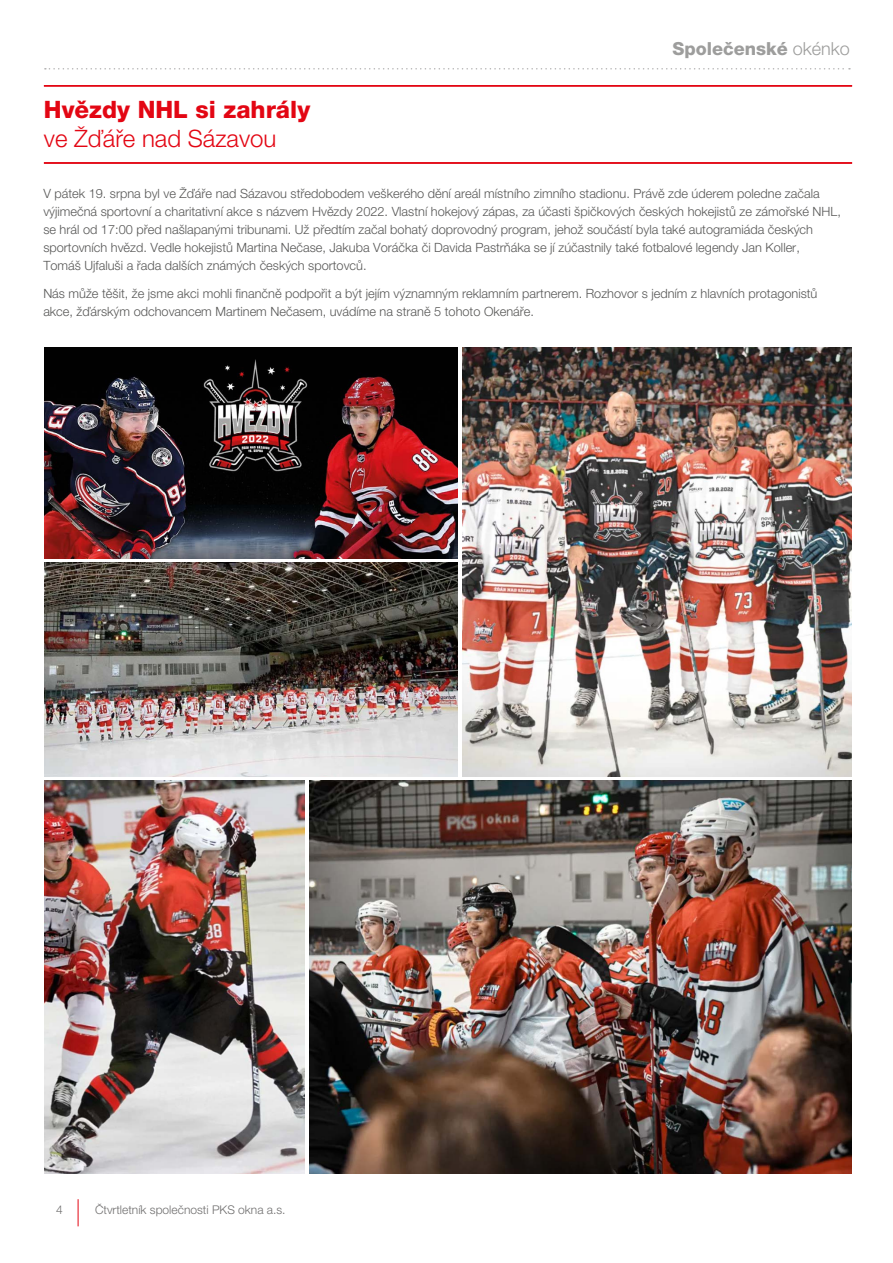
<style>
.page{position:relative;width:893px;height:1263px;background:#fff}
.page>*{position:absolute;margin:0;border:0;box-sizing:border-box;transform-origin:0 0}
.t1{font:24px "Helvetica Neue CE Heavy";color:#e30613}
.t2{font:24px "Helvetica Neue CE Light";color:#e30613}
.t3{font:18px "Helvetica Neue CE Heavy";color:#9d9d9c}
.t4{font:12.75px/18px "Helvetica Neue CE Light";color:#575756}
.t5{font:12px "Helvetica Neue CE Light";color:#706f6f}
.s1{font-family:"Helvetica Neue CE Light"}
</style>
<div class="page">
<svg style="left:78px;top:1199px;width:1px;height:27px"></svg>
<svg style="left:45px;top:68px;width:805px;height:2px"></svg>
<hr style="left:44px;top:85px;width:808px;height:2px;background:#e30613">
<hr style="left:44px;top:162px;width:808px;height:2px;background:#e30613">
<img style="left:45px;top:562px;width:413px;height:215px">
<img style="left:462px;top:347px;width:389px;height:429px">
<img style="left:309px;top:781px;width:543px;height:393px">
<img style="left:45px;top:781px;width:259px;height:393px">
<img style="left:45px;top:347px;width:413px;height:211px">
<h2 class="t3" style="left:672px;top:39px;width:179px">Společenské <span class="s1">okénko</span></h2>
<h1 class="t1" style="left:44px;top:96px;width:268px">Hvězdy NHL si zahrály</h1>
<h1 class="t2" style="left:44px;top:125px;width:234px">ve Žďáře nad Sázavou</h1>
<p class="t4" style="left:43px;top:184px;width:799px">V pátek 19. srpna byl ve Žďáře nad Sázavou středobodem veškerého dění areál místního zimního stadionu. Právě zde úderem poledne začala výjimečná sportovní a charitativní akce s názvem Hvězdy 2022. Vlastní hokejový zápas, za účasti špičkových českých hokejistů ze zámořské NHL, se hrál od 17:00 před našlapanými tribunami. Už předtím začal bohatý doprovodný program, jehož součástí byla také autogramiáda českých sportovních hvězd. Vedle hokejistů Martina Nečase, Jakuba Voráčka či Davida Pastrňáka se jí zúčastnily také fotbalové legendy Jan Koller,<br>Tomáš Ujfaluši a řada dalších známých českých sportovců.</p>
<p class="t4" style="left:43px;top:284px;width:776px">Nás může těšit, že jsme akci mohli finančně podpořit a být jejím významným reklamním partnerem. Rozhovor s jedním z hlavních protagonistů akce, žďárským odchovancem Martinem Nečasem, uvádíme na straně 5 tohoto Okenáře.</p>
<p class="t5" style="left:56px;top:1203px;width:8px">4</p>
<p class="t5" style="left:95px;top:1203px;width:192px">Čtvrtletník společnosti PKS okna a.s.</p>
</div>
